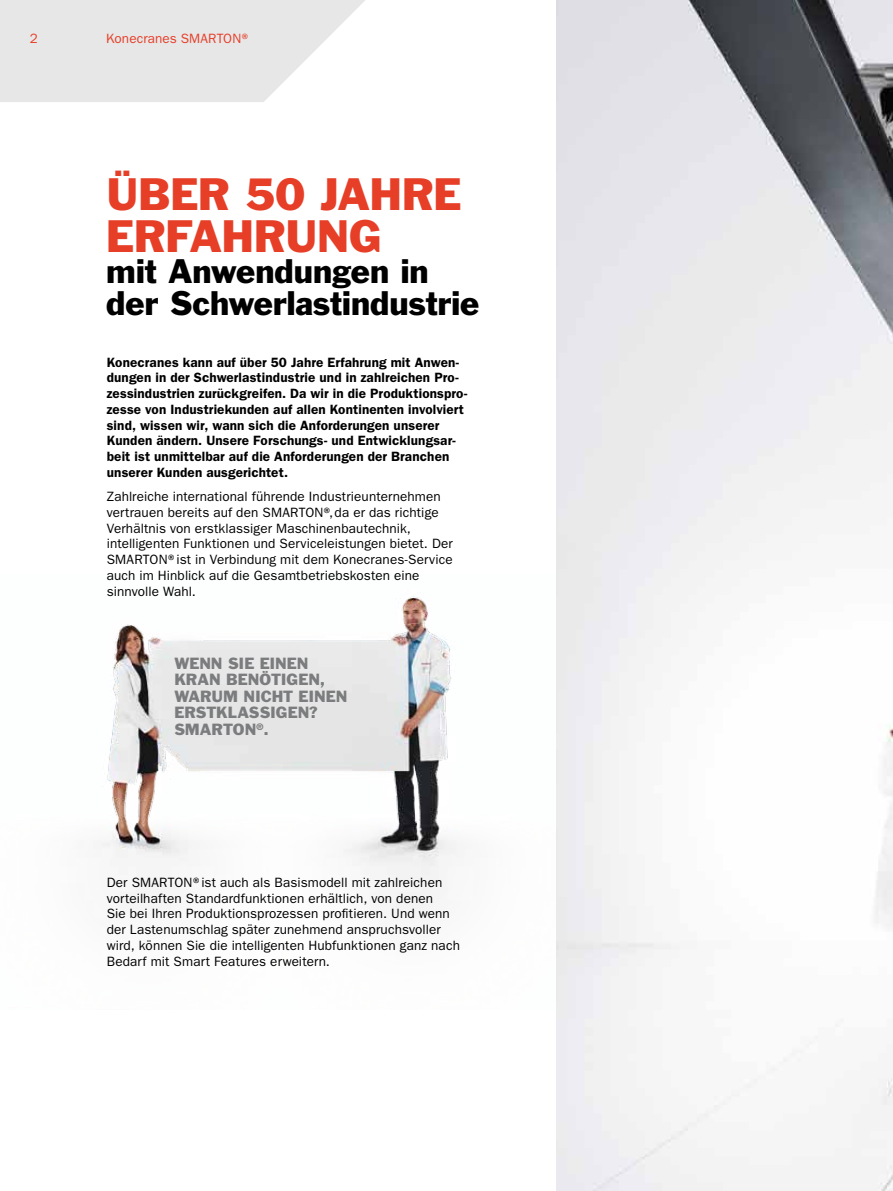
<style>
.page{position:relative;width:893px;height:1191px;background:#fff}
.page>*{position:absolute;margin:0;border:0;box-sizing:border-box;transform-origin:0 0}
.t1{font:42px/42px "Franklin Gothic Std";letter-spacing:-.015em;color:#e63e27}
.t2{font:31.5px/31.5px "Franklin Gothic Std";color:#000}
.t3{font:15px/16.5px "Franklin Gothic Std";letter-spacing:-.005em;color:#7b7c7e}
.t4{font:13.5px/15.8px "ITC Franklin Gothic Std";letter-spacing:.01em;color:#000}
.t5{font:600 13.5px/15.8px "ITC Franklin Gothic Std";letter-spacing:.01em;color:#000}
.t6{font:13.5px "ITC Franklin Gothic Std";letter-spacing:.005em;color:#e63e27}
</style>
<div class="page">
<img style="left:101px;top:574px;width:456px;height:435px">
<img style="left:557px;top:0;width:336px;height:1191px">
<svg style="left:0;top:0;width:365px;height:102px;background:#eaeaeb"></svg>
<p class="t6" style="left:30px;top:31px;width:10px">2</p>
<p class="t6" style="left:106px;top:31px;width:147px">Konecranes Smarton®</p>
<h1 class="t1" style="left:106px;top:173px;width:357px">ÜBER 50 JAHRE<br>ERFAHRUNG</h1>
<h2 class="t2" style="left:106px;top:255px;width:375px">mit Anwendungen in der Schwerlastindustrie</h2>
<p class="t5" style="left:107px;top:354px;width:362px">Konecranes kann auf über 50 Jahre Erfahrung mit Anwen&shy;dungen in der Schwerlastindustrie und in zahlreichen Pro&shy;zessindustrien zurückgreifen. Da wir in die Produktionspro&shy;zesse von Industriekunden auf allen Kontinenten involviert sind, wissen wir, wann sich die Anforderungen unserer Kunden ändern. Unsere Forschungs- und Entwicklungsar&shy;beit ist unmittelbar auf die Anforderungen der Branchen unserer Kunden ausgerichtet.</p>
<p class="t4" style="left:107px;top:489px;width:336px">Zahlreiche international führende I ndustrieunternehmen vertrauen bereits auf den SMARTON</p>
<p class="t4" style="left:107px;top:504px;width:348px;text-indent:217px">®, da er das richtige Verhältnis von erstklassiger Maschinenbautechnik, intelligenten Funktionen und Serviceleistungen bietet. Der SMARTON</p>
<p class="t4" style="left:107px;top:552px;width:347px;text-indent:61px">®ist in Verbindung mit dem Konecranes-Service auch im Hinblick auf die Gesamtbetriebskosten eine sinnvolle Wahl.</p>
<p class="t3" style="left:174px;top:654px;width:175px">WENN SIE EINEN<br>KRAN BENÖTIGEN,<br>WARUM NICHT EINEN<br>ERSTKLASSIGEN?<br>SMARTON<sup>®</sup>.</p>
<p class="t4" style="left:107px;top:874px;width:355px;text-indent:86px">®ist auch als Basismodell mit zahlreichen vorteilhaften Standardfunktionen erhältlich, von denen<br>Sie bei I hren Produktionsprozessen profitieren. Und wenn der Lastenumschlag später zunehmend anspruchsvoller wird, können Sie die intelligenten Hubfunktionen ganz nach Bedarf mit Smart Features erweitern.</p>
<p class="t4" style="left:107px;top:874px;width:54px">Der SMARTON</p>
</div>
